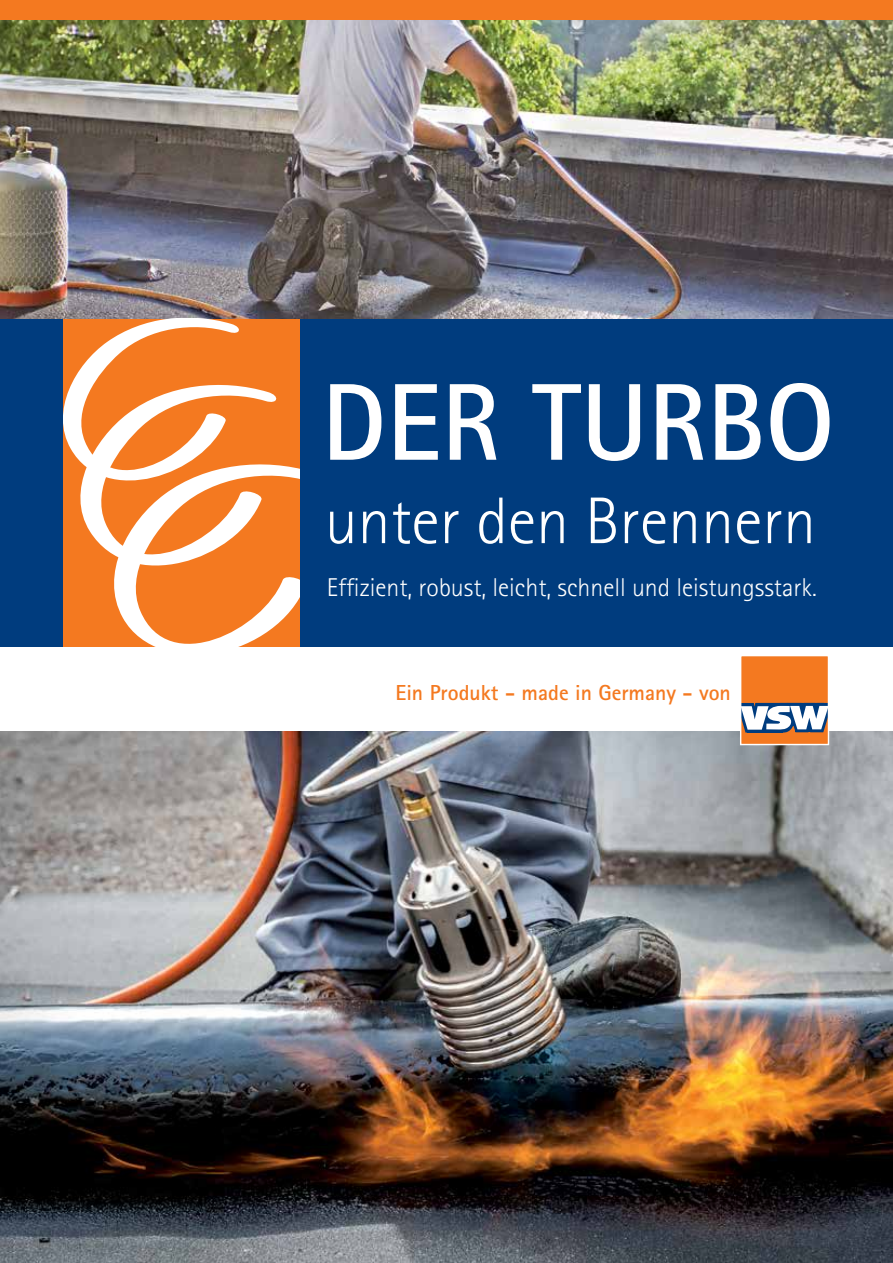
<style>
.page{position:relative;width:893px;height:1263px;background:#fff}
.page>*{position:absolute;margin:0;border:0;box-sizing:border-box;transform-origin:0 0}
.t1{font:700 109.5px "Rotis Sans Serif";color:#fff}
.t2{font:300 66px "Rotis Sans Serif";color:#fff}
.t3{font:300 25.8px "Rotis Sans Serif";color:#fff}
.t4{font:700 21.75px "Rotis Sans Serif";color:#f47920}
</style>
<div class="page">
<img style="left:0;top:19px;width:893px;height:300px">
<div style="left:0;top:319px;width:893px;height:327px;background:#003c7e"></div>
<img style="left:0;top:731px;width:893px;height:532px">
<svg style="left:64px;top:319px;width:236px;height:327px;background:#f69c5b"></svg>
<div style="left:0;top:0;width:893px;height:19px;background:#f47920"></div>
<div style="left:741px;top:656px;width:87px;height:88px;background:#f47920"></div>
<svg style="left:742px;top:702px;width:85px;height:31px;background:#9fadc0"></svg>
<div style="left:740px;top:655px;width:89px;height:90px;border:1px solid #fff"></div>
<h1 class="t1" style="left:321px;top:353px;width:515px">DER TURBO</h1>
<h2 class="t2" style="left:325px;top:483px;width:493px">unter den Brennern</h2>
<p class="t3" style="left:327px;top:572px;width:492px">Effizient, robust, leicht, schnell und leistungsstark.</p>
<p class="t4" style="left:395px;top:679px;width:337px">Ein Produkt - made in Germany - von</p>
</div>
